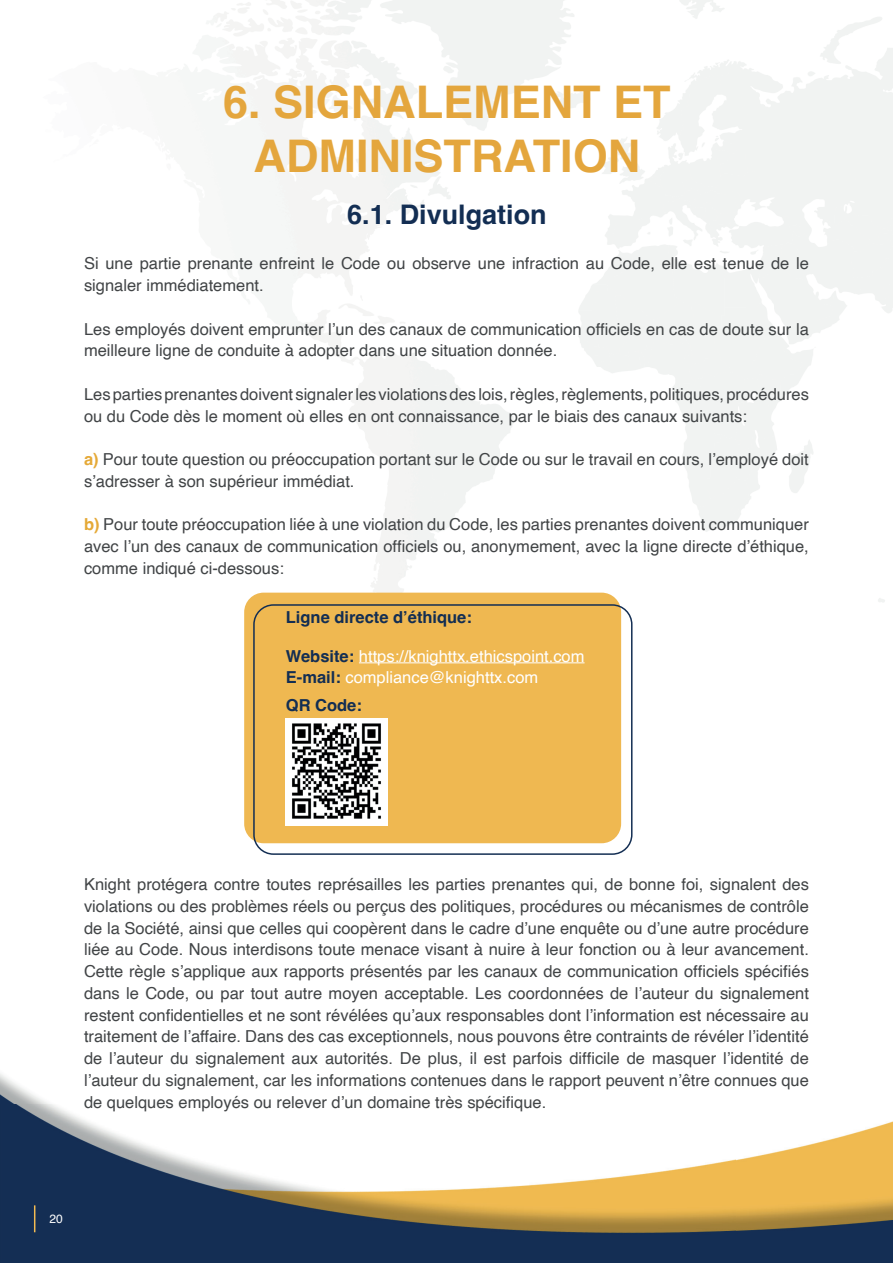
<style>
.page{position:relative;width:893px;height:1263px;background:#fff}
.page>*{position:absolute;margin:0;border:0;box-sizing:border-box;transform-origin:0 0}
.t1{font:700 45px/54px "Helvetica";color:#e4a63d;text-align:center}
.t2{font:700 27px "Helvetica";color:#132e53}
.t3{font:16.5px/21.8px "Helvetica";color:#414446}
.t4{font:16.5px/21.8px "Helvetica";color:#fff}
.t5{font:700 16.5px "Helvetica";color:#132e53}
.t6{font:12px "Helvetica";color:#fff}
.s1{font-weight:700;color:#e5a937}
.s2{font-weight:700;color:#132e53}
</style>
<div class="page">
<img style="left:0;top:0;width:893px;height:1263px">
<svg style="left:34px;top:1205px;width:1px;height:27px"></svg>
<div style="left:244px;top:593px;width:377px;height:250px;background:#efb851;border-radius:20px"></div>
<div style="left:253px;top:604px;width:379px;height:251px;border:2px solid #132e53;border-radius:20px"></div>
<hr style="left:359px;top:662px;width:225px;height:1px;background:#fff">
<img style="left:286px;top:718px;width:102px;height:107px">
<h1 class="t1" style="left:223px;top:80px;width:449px">6. SIGNALEMENT ET<br>ADMINISTRATION</h1>
<h2 class="t2" style="left:347px;top:198px;width:201px">6.1. Divulgation</h2>
<p class="t3" style="left:84px;top:253px;width:726px">Si une partie prenante enfreint le Code ou observe une infraction au Code, elle est tenue de le signaler immédiatement.</p>
<p class="t3" style="left:84px;top:318px;width:726px">Les employés doivent emprunter l’un des canaux de communication officiels en cas de doute sur la meilleure ligne de conduite à adopter dans une situation donnée.</p>
<p class="t3" style="left:84px;top:384px;width:726px">Les parties prenantes doivent signaler les violations des lois, règles, règlements, politiques, procédures ou du Code dès le moment où elles en ont connaissance, par le biais des canaux suivants:</p>
<p class="t3" style="left:84px;top:449px;width:726px"><span class="s1">a)</span> Pour toute question ou préoccupation portant sur le Code ou sur le travail en cours, l’employé doit s’adresser à son supérieur immédiat.</p>
<p class="t3" style="left:84px;top:514px;width:726px;text-align:justify"><span class="s1">b)</span> Pour toute préoccupation liée à une violation du Code, les parties prenantes doivent communiquer avec l’un des canaux de communication officiels ou, anonymement, avec la ligne directe d’éthique, comme indiqué ci-dessous:</p>
<p class="t5" style="left:286px;top:607px;width:188px">Ligne directe d’éthique:</p>
<p class="t4" style="left:286px;top:645px;width:300px"><span class="s2">Website:</span> https://knighttx.ethicspoint.com<br><span class="s2">E-mail:</span> compliance@knighttx.com</p>
<p class="t5" style="left:286px;top:695px;width:78px">QR Code:</p>
<p class="t3" style="left:84px;top:874px;width:726px;text-align:justify">Knight protégera contre toutes représailles les parties prenantes qui, de bonne foi, signalent des violations ou des problèmes réels ou perçus des politiques, procédures ou mécanismes de contrôle de la Société, ainsi que celles qui coopèrent dans le cadre d’une enquête ou d’une autre procédure liée au Code. Nous interdisons toute menace visant à nuire à leur fonction ou à leur avancement.<br>Cette règle s’applique aux rapports présentés par les canaux de communication officiels spécifiés dans le Code, ou par tout autre moyen acceptable. Les coordonnées de l’auteur du signalement restent confidentielles et ne sont révélées qu’aux responsables dont l’information est nécessaire au traitement de l’affaire. Dans des cas exceptionnels, nous pouvons être contraints de révéler l’identité de l’auteur du signalement aux autorités. De plus, il est parfois difficile de masquer l’identité de l’auteur du signalement, car les informations contenues dans le rapport peuvent n’être connues que de quelques employés ou relever d’un domaine très spécifique.</p>
<p class="t6" style="left:49px;top:1209px;width:15px">20</p>
</div>
